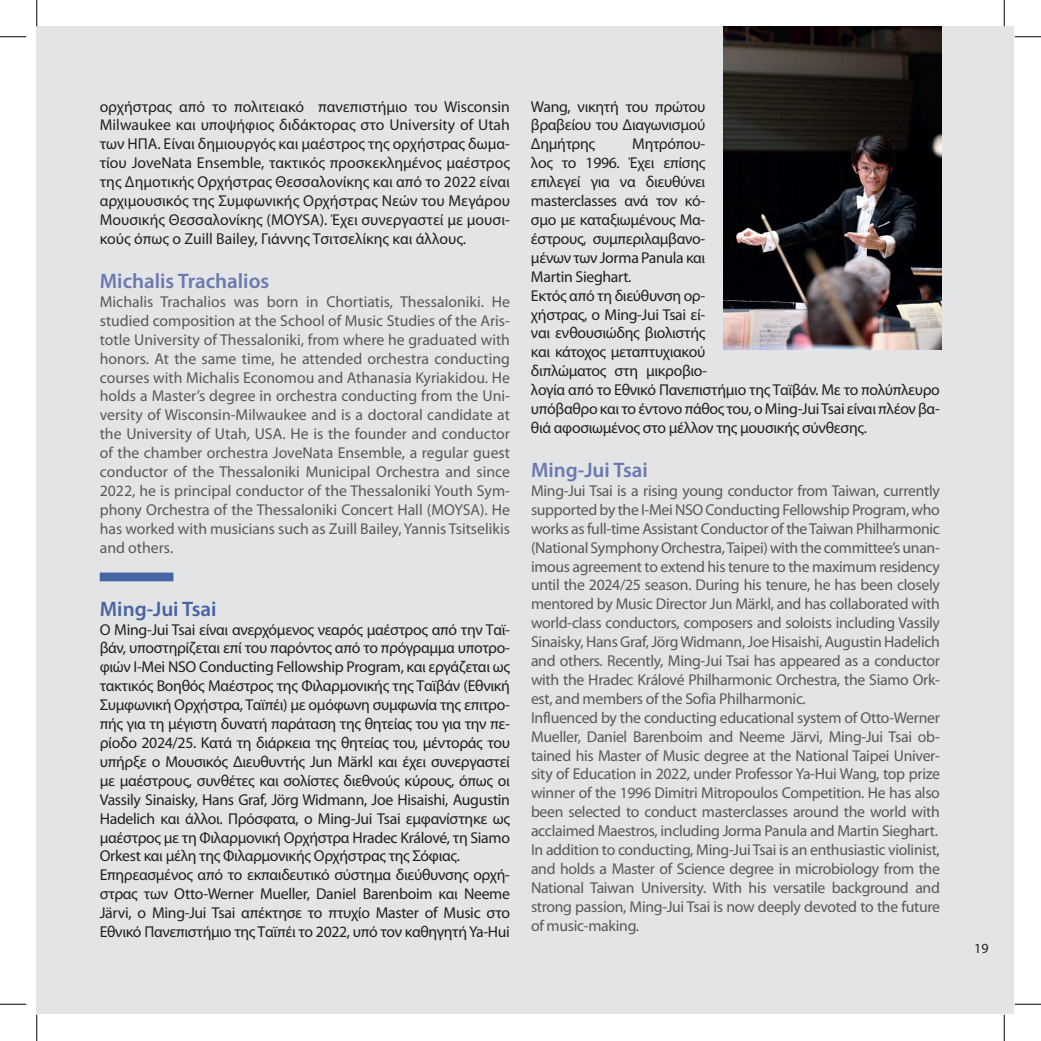
<style>
.page{position:relative;width:1041px;height:1041px;background:#fff}
.page>*{position:absolute;margin:0;border:0;box-sizing:border-box;transform-origin:0 0}
.t1{font:600 21px "Myriad Pro";color:#6a79b0}
.t2{font:600 21px "Myriad Pro";color:#4764a2}
.t3{font:15.75px/18.9px "Myriad Pro";letter-spacing:-.02em;color:#57585a;text-align:justify}
.t4{font:15.75px/18.9px "Myriad Pro";letter-spacing:-.02em;color:#231f20;text-align:justify}
.t5{font:14px "Myriad Pro";color:#231f20}
</style>
<div class="page">
<div style="left:37px;top:27px;width:977px;height:987px;background:#e3e4e6"></div>
<img style="left:723px;top:27px;width:218px;height:323px">
<div style="left:100px;top:572px;width:73px;height:9px;background:#4764a2"></div>
<svg style="left:0;top:36px;width:26px;height:1px"></svg>
<svg style="left:1015px;top:36px;width:26px;height:1px"></svg>
<svg style="left:0;top:1004px;width:26px;height:1px"></svg>
<svg style="left:1015px;top:1004px;width:26px;height:1px"></svg>
<svg style="left:36px;top:0;width:1px;height:26px"></svg>
<svg style="left:36px;top:1015px;width:1px;height:26px"></svg>
<svg style="left:1004px;top:0;width:1px;height:26px"></svg>
<svg style="left:1004px;top:1015px;width:1px;height:26px"></svg>
<p class="t4" style="left:100px;top:97px;width:412px">ορχήστρας από το πολιτειακό πανεπιστήμιο του Wisconsin Milwaukee και υποψήφιος διδάκτορας στο University of Utah των ΗΠΑ. Είναι δημιουργός και μαέστρος της ορχήστρας δωμα&shy;τίου JoveNata Ensemble, τακτικός προσκεκλημένος μαέστρος της Δημοτικής Ορχήστρας Θεσσαλονίκης και από το 2022 είναι αρχιμουσικός της Συμφωνικής Ορχήστρας Νεών του Μεγάρου Μουσικής Θεσσαλονίκης (MOYSA). Έχει συνεργαστεί με μουσι&shy;κούς όπως ο Zuill Bailey, Γιάννης Τσιτσελίκης και άλλους.</p>
<h1 class="t1" style="left:100px;top:268px;width:171px">Michalis Trachalios</h1>
<p class="t3" style="left:100px;top:292px;width:412px">Michalis Trachalios was born in Chortiatis, Thessaloniki. He studied composition at the School of Music Studies of the Aris&shy;totle University of Thessaloniki, from where he graduated with honors. At the same time, he attended orchestra conducting courses with Michalis Economou and Athanasia Kyriakidou. He holds a Master’s degree in orchestra conducting from the Uni&shy;versity of Wisconsin-Milwaukee and is a doctoral candidate at the University of Utah, USA. He is the founder and conductor of the chamber orchestra JoveNata Ensemble, a regular guest conductor of the Thessaloniki Municipal Orchestra and since 2022, he is principal conductor of the Thessaloniki Youth Sym&shy;phony Orchestra of the Thessaloniki Concert Hall (MOYSA). He has worked with musicians such as Zuill Bailey, Yannis Tsitselikis and others.</p>
<h1 class="t2" style="left:100px;top:595px;width:118px">Ming-Jui Tsai</h1>
<p class="t4" style="left:100px;top:619px;width:412px;text-align:left">Ο Ming-Jui Tsai είναι ανερχόμενος νεαρός μαέστρος από την Ταϊ&shy;βάν, υποστηρίζεται επί του παρόντος από το πρόγραμμα υποτρο&shy;φιών I-Mei NSO Conducting Fellowship Program, και εργάζεται ως τακτικός Βοηθός Μαέστρος της Φιλαρμονικής της Ταϊβάν (Εθνική Συμφωνική Ορχήστρα, Ταϊπέι) με ομόφωνη συμφωνία της επιτρο&shy;πής για τη μέγιστη δυνατή παράταση της θητείας του για την πε&shy;ρίοδο 2024/25. Κατά τη διάρκεια της θητείας του, μέντοράς του υπήρξε ο Μουσικός Διευθυντής Jun Märkl και έχει συνεργαστεί με μαέστρους, συνθέτες και σολίστες διεθνούς κύρους, όπως οι Vassily Sinaisky, Hans Graf, Jörg Widmann, Joe Hisaishi, Augustin Hadelich και άλλοι. Πρόσφατα, ο Ming-Jui Tsai εμφανίστηκε ως μαέστρος με τη Φιλαρμονική Ορχήστρα Hradec Králové, τη Siamo Orkest και μέλη της Φιλαρμονικής Ορχήστρας της Σόφιας.<br>Επηρεασμένος από το εκπαιδευτικό σύστημα διεύθυνσης ορχή&shy;στρας των Otto-Werner Mueller, Daniel Barenboim και Neeme Järvi, ο Ming-Jui Tsai απέκτησε το πτυχίο Master of Music στο Εθνικό Πανεπιστήμιο της Ταϊπέι το 2022, υπό τον καθηγητή Ya-Hui</p>
<p class="t4" style="left:531px;top:97px;width:176px">Wang, νικητή του πρώτου βραβείου του Διαγωνισμού Δημήτρης</p>
<p class="t4" style="left:531px;top:134px;width:410px;text-align:left;text-indent:101px">Μητρόπου-<br>λος το 1996. Έχει επίσης<br>επιλεγεί για να διευθύνει<br>masterclasses ανά τον κό-<br>σμο με καταξιωμένους Μα-<br>έστρους, συμπεριλαμβανο-<br>μένων των Jorma Panula και<br>Martin Sieghart.<br>Εκτός από τη διεύθυνση ορ-<br>χήστρας, ο Ming-Jui Tsai εί-<br>ναι ενθουσιώδης βιολιστής<br>και κάτοχος μεταπτυχιακού<br>διπλώματος στη μικροβιο-<br>λογία από το Εθνικό Πανεπιστήμιο της Ταϊβάν. Με το πολύπλευρο υπόβαθρο και το έντονο πάθος του, ο Ming-Jui Tsai είναι πλέον βα&shy;θιά αφοσιωμένος στο μέλλον της μουσικής σύνθεσης.</p>
<h1 class="t1" style="left:531px;top:457px;width:118px">Ming-Jui Tsai</h1>
<p class="t3" style="left:531px;top:481px;width:410px;text-align:left">Ming-Jui Tsai is a rising young conductor from Taiwan, currently supported by the I-Mei NSO Conducting Fellowship Program, who works as full-time Assistant Conductor of the Taiwan Philharmonic (National Symphony Orchestra, Taipei) with the committee’s unan&shy;imous agreement to extend his tenure to the maximum residency until the 2024/25 season. During his tenure, he has been closely mentored by Music Director Jun Märkl, and has collaborated with world-class conductors, composers and soloists including Vassily Sinaisky, Hans Graf, Jörg Widmann, Joe Hisaishi, Augustin Hadelich and others. Recently, Ming-Jui Tsai has appeared as a conductor with the Hradec Králové Philharmonic Orchestra, the Siamo Ork&shy;est, and members of the Sofia Philharmonic.<br>Influenced by the conducting educational system of Otto-Werner Mueller, Daniel Barenboim and Neeme Järvi, Ming-Jui Tsai ob&shy;tained his Master of Music degree at the National Taipei Univer&shy;sity of Education in 2022, under Professor Ya-Hui Wang, top prize winner of the 1996 Dimitri Mitropoulos Competition. He has also been selected to conduct masterclasses around the world with acclaimed Maestros, including Jorma Panula and Martin Sieghart.<br>In addition to conducting, Ming-Jui Tsai is an enthusiastic violinist, and holds a Master of Science degree in microbiology from the National Taiwan University. With his versatile background and strong passion, Ming-Jui Tsai is now deeply devoted to the future of music-making.</p>
<p class="t5" style="left:974px;top:940px;width:16px">19</p>
</div>
